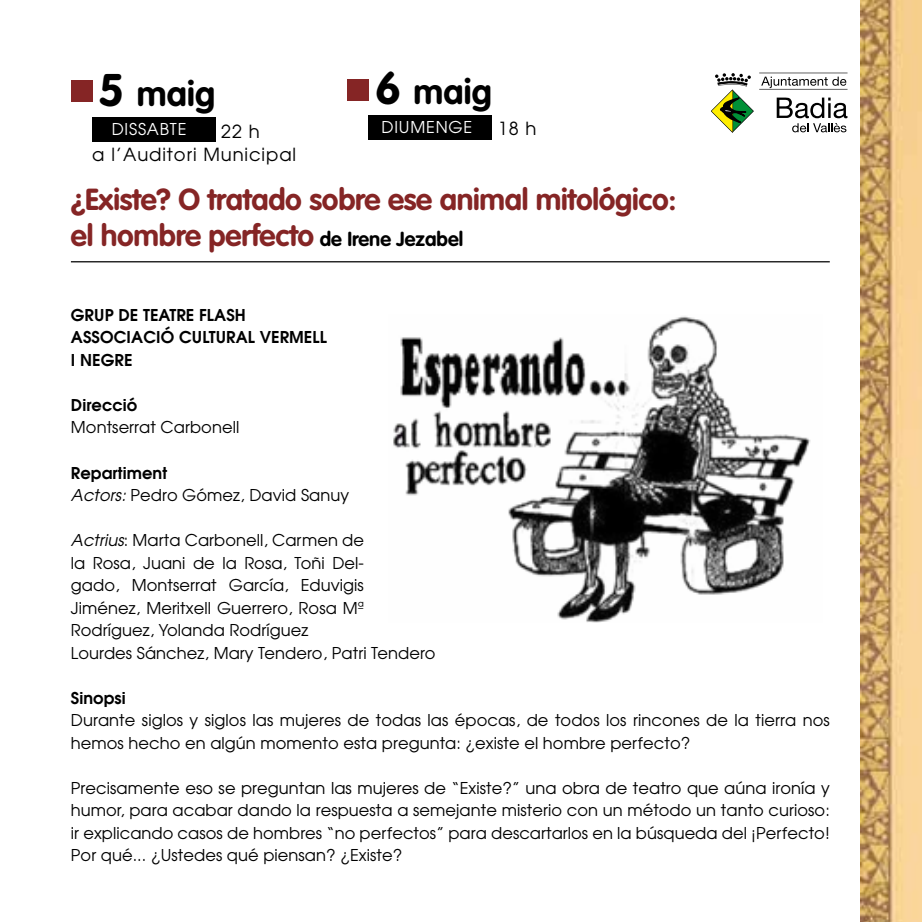
<style>
.page{position:relative;width:922px;height:922px;background:#fff}
.page>*{position:absolute;margin:0;border:0;box-sizing:border-box;transform-origin:0 0}
.t1{font:700 35px "VAG Rounded";letter-spacing:.005em;color:#000}
.t2{font:700 30px/36px "VAG Rounded";letter-spacing:-.01em;color:#852525}
.t3{font:18px "Avant Garde";letter-spacing:.05em;color:#000}
.t4{font:16.25px/22.5px "Avant Garde";letter-spacing:.005em;color:#000}
.t5{font:600 16.25px/22.5px "Avant Garde";letter-spacing:.005em;color:#000}
.t6{font:16.25px "Avant Garde";letter-spacing:.05em;color:#fff}
.s1{font-size:45px}
.s2{font-size:20px;color:#000}
.s3{font-weight:600}
.s4{font-style:italic}
</style>
<div class="page">
<img style="left:393px;top:316px;width:418px;height:306px">
<div style="left:71px;top:81px;width:21px;height:21px;background:#852525"></div>
<div style="left:347px;top:79px;width:22px;height:21px;background:#852525"></div>
<div style="left:92px;top:117px;width:123px;height:24px;background:#000"></div>
<div style="left:369px;top:116px;width:122px;height:24px;background:#000"></div>
<hr style="left:71px;top:261px;width:758px;height:1px;background:#000">
<svg style="left:711px;top:73px;width:136px;height:60px"></svg>
<img style="left:860px;top:0;width:61px;height:921px">
<h1 class="t1" style="left:98px;top:73px;width:118px"><span class="s1">5</span> maig</h1>
<h1 class="t1" style="left:375px;top:71px;width:118px"><span class="s1">6</span> maig</h1>
<p class="t6" style="left:112px;top:119px;width:76px">DISSABTE</p>
<p class="t3" style="left:221px;top:120px;width:40px">22 h</p>
<p class="t6" style="left:381px;top:117px;width:92px">DIUMENGE</p>
<p class="t3" style="left:497px;top:117px;width:40px">18 h</p>
<p class="t3" style="left:92px;top:143px;width:205px">a l’Auditori Municipal</p>
<h2 class="t2" style="left:71px;top:181px;width:607px">¿Existe? O tratado sobre ese animal mitológico: el hombre perfecto <span class="s2">de Irene Jezabel</span></h2>
<p class="t5" style="left:71px;top:303px;width:257px">GRUP DE TEATRE FLASH<br>ASSOCIACIÓ CULTURAL VERMELL<br>I NEGRE</p>
<p class="t5" style="left:71px;top:393px;width:68px">Direcció</p>
<p class="t4" style="left:71px;top:416px;width:170px">Montserrat Carbonell</p>
<p class="t4" style="left:71px;top:461px;width:279px"><span class="s3">Repartiment<br></span><span class="s4">Actors:</span> Pedro Gómez, David Sanuy</p>
<p class="t4" style="left:71px;top:528px;width:366px"><span class="s4">Actrius</span>: Marta Carbonell, Carmen de<br>la Rosa, Juani de la Rosa, Toñi Del-<br>gado, Montserrat García, Eduvigis Jiménez, Meritxell Guerrero, Rosa Mª Rodríguez, Yolanda Rodríguez<br>Lourdes Sánchez, Mary Tendero, Patri Tendero</p>
<p class="t5" style="left:71px;top:686px;width:56px">Sinopsi</p>
<p class="t4" style="left:71px;top:708px;width:760px">Durante siglos y siglos las mujeres de todas las épocas, de todos los rincones de la tierra nos hemos hecho en algún momento esta pregunta: ¿existe el hombre perfecto?</p>
<p class="t4" style="left:71px;top:776px;width:760px;text-align:justify">Precisamente eso se preguntan las mujeres de “Existe?” una obra de teatro que aúna ironía y humor, para acabar dando la respuesta a semejante misterio con un método un tanto curioso: ir explicando casos de hombres “no perfectos” para descartarlos en la búsqueda del ¡Perfecto!<br>Por qué... ¿Ustedes qué piensan? ¿Existe?</p>
</div>
